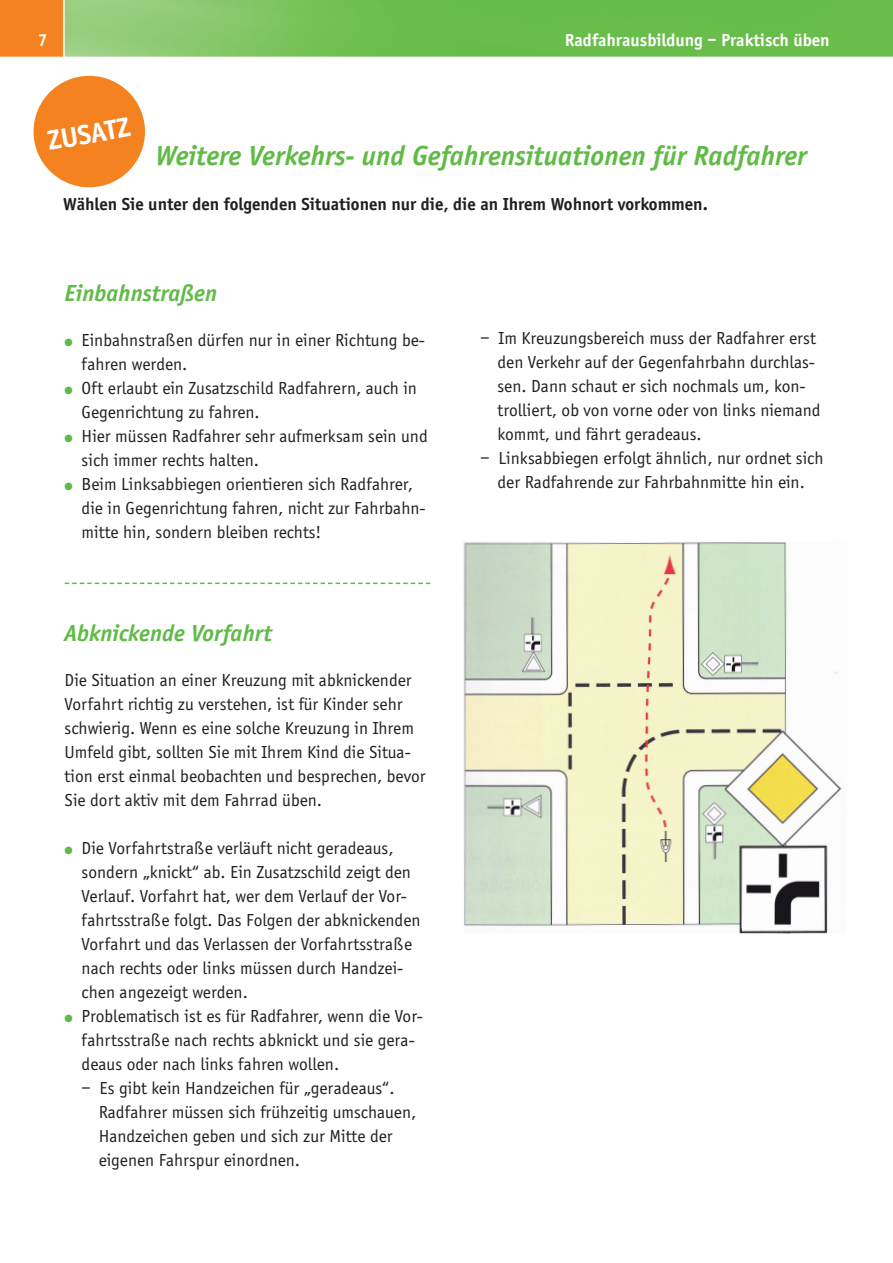
<style>
.page{position:relative;width:893px;height:1263px;background:#fff}
.page>*{position:absolute;margin:0;border:0;box-sizing:border-box;transform-origin:0 0}
.Copy{font:italic 700 28.5px "Officina Sans";color:#60bb46}
.Copy-2{font:700 28.5px "Officina Sans";color:#fff}
.Copy-3{font:italic 700 24px "Officina Sans";color:#60bb46}
.Copy-4{font:18px/24px "Officina Sans";color:#231f20}
.Copy-5{font:700 18px "Officina Sans";color:#231f20}
.Copy-6{font:700 18px "Officina Sans";color:#fff}
.s1{color:#60bb46}
</style>
<div class="page">
<img style="left:65px;top:0;width:827px;height:57px">
<div style="left:0;top:0;width:64px;height:57px;background:#f58220"></div>
<hr style="left:63px;top:0;width:2px;height:256px;background:#fff">
<img style="left:463px;top:542px;width:379px;height:391px">
<svg style="left:65px;top:583px;width:365px;height:1px"></svg>
<div style="left:34px;top:76px;width:111px;height:111px;background:#f58220;border-radius:50%"></div>
<p class="Copy-6" style="left:38px;top:29px;width:11px">7</p>
<p class="Copy-6" style="left:565px;top:29px;width:266px">Radfahrausbildung – Praktisch üben</p>
<p class="Copy-2" style="left:44px;top:124px;width:85px;rotate:-10deg">ZUSATZ</p>
<p class="Copy" style="left:156px;top:139px;width:653px">Weitere Verkehrs- und Gefahrensituationen für Radfahrer</p>
<p class="Copy-5" style="left:63px;top:193px;width:646px">Wählen Sie unter den folgenden Situationen nur die, die an Ihrem Wohnort vorkommen.</p>
<p class="Copy-3" style="left:65px;top:279px;width:154px">Einbahnstraßen</p>
<p class="Copy-4" style="left:82px;top:328px;width:345px;text-indent:-17px"><span class="s1">●</span> Einbahnstraßen dürfen nur in einer Richtung be&shy;fahren werden.</p>
<p class="Copy-4" style="left:82px;top:376px;width:337px;text-indent:-17px"><span class="s1">●</span> Oft erlaubt ein Zusatzschild Radfahrern, auch in<br>Gegenrichtung zu fahren.</p>
<p class="Copy-4" style="left:82px;top:424px;width:348px;text-indent:-17px"><span class="s1">●</span> Hier müssen Radfahrer sehr aufmerksam sein und sich immer rechts halten.</p>
<p class="Copy-4" style="left:82px;top:472px;width:345px;text-indent:-17px"><span class="s1">●</span> Beim Linksabbiegen orientieren sich Radfahrer, die in Gegenrichtung fahren, nicht zur Fahrbahn&shy;mitte hin, sondern bleiben rechts!</p>
<p class="Copy-3" style="left:65px;top:619px;width:209px">Abknickende Vorfahrt</p>
<p class="Copy-4" style="left:65px;top:668px;width:363px">Die Situation an einer Kreuzung mit abknickender Vorfahrt richtig zu verstehen, ist für Kinder sehr schwierig. Wenn es eine solche Kreuzung in Ihrem Umfeld gibt, sollten Sie mit Ihrem Kind die Situa&shy;tion erst einmal beobachten und besprechen, bevor Sie dort aktiv mit dem Fahrrad üben.</p>
<p class="Copy-4" style="left:82px;top:836px;width:340px;text-indent:-17px"><span class="s1">●</span> Die Vorfahrtstraße verläuft nicht geradeaus, sondern „knickt“ ab. Ein Zusatzschild zeigt den Verlauf. Vorfahrt hat, wer dem Verlauf der Vor&shy;fahrtsstraße folgt. Das Folgen der abknickenden Vorfahrt und das Verlassen der Vorfahrtsstraße nach rechts oder links müssen durch Handzei&shy;chen angezeigt werden.</p>
<p class="Copy-4" style="left:82px;top:1004px;width:343px;text-indent:-17px"><span class="s1">●</span> Problematisch ist es für Radfahrer, wenn die Vor&shy;fahrtsstraße nach rechts abknickt und sie gera&shy;deaus oder nach links fahren wollen.</p>
<p class="Copy-4" style="left:99px;top:1076px;width:319px;text-indent:-17px">– Es gibt kein Handzeichen für „geradeaus“.<br>Radfahrer müssen sich frühzeitig umschauen, Handzeichen geben und sich zur Mitte der eigenen Fahrspur einordnen.</p>
<p class="Copy-4" style="left:497px;top:326px;width:325px;text-indent:-17px">– Im Kreuzungsbereich muss der Radfahrer erst den Verkehr auf der Gegenfahrbahn durchlas&shy;sen. Dann schaut er sich nochmals um, kon&shy;trolliert, ob von vorne oder von links niemand kommt, und fährt geradeaus.</p>
<p class="Copy-4" style="left:480px;top:446px;width:344px;text-align:center">– Linksabbiegen erfolgt ähnlich, nur ordnet sich der Radfahrende zur Fahrbahnmitte hin ein.</p>
</div>
